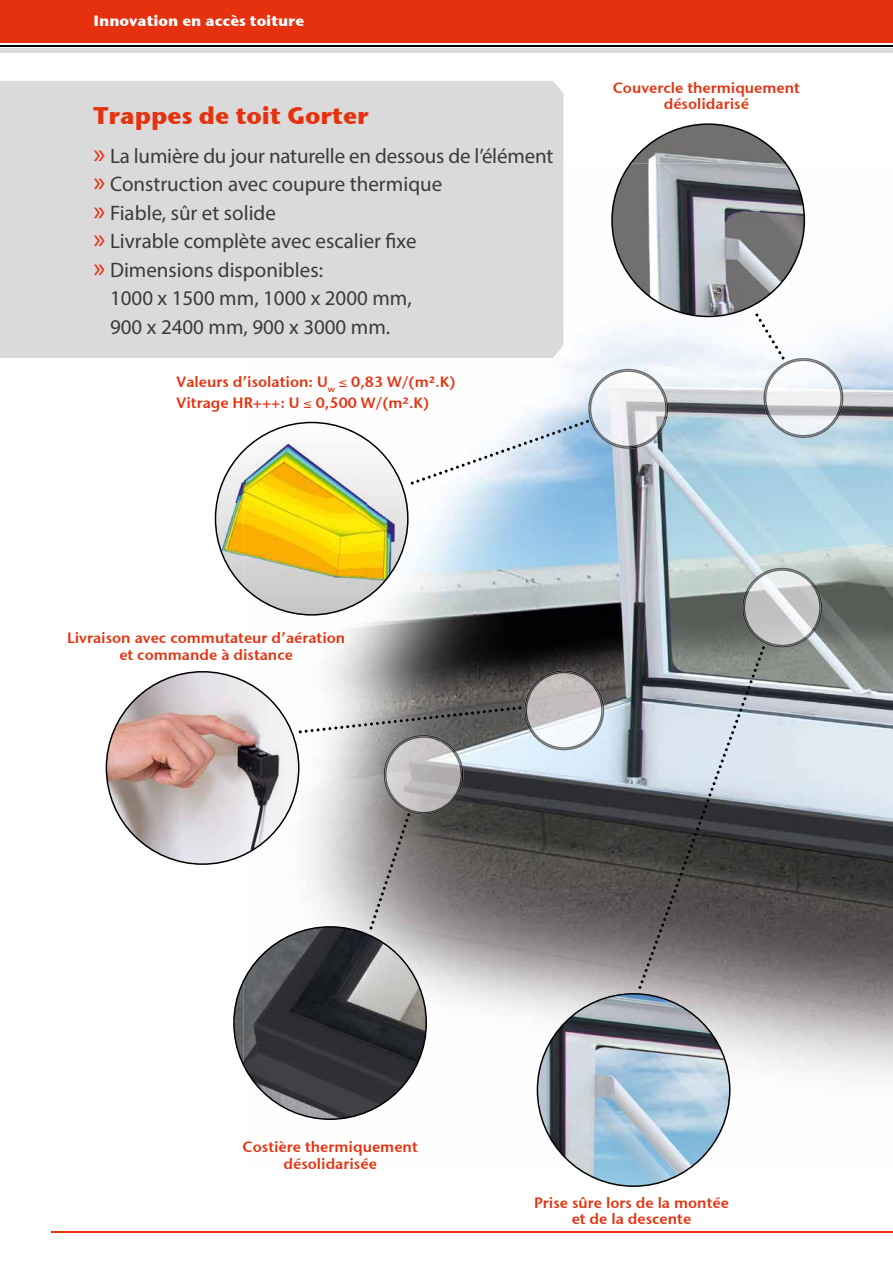
<style>
.page{position:relative;width:893px;height:1263px;background:#fff}
.page>*{position:absolute;margin:0;border:0;box-sizing:border-box;transform-origin:0 0}
.t1{font:700 24px "Stone Sans ITC";color:#e6310e}
.t2{font:21px "Myriad Pro";color:#3b3b3a}
.t3{font:15px/16.5px "Stone Sans Sem ITCTT Semi";color:#e6310e;text-align:center}
.t4{font:700 15px "Stone Sans ITC";color:#fff}
.s1{font-size:28.5px;color:#e6310e}
</style>
<div class="page">
<div style="left:0;top:0;width:893px;height:43px;background:#e6310e"></div>
<hr style="left:0;top:45px;width:893px;height:1px;background:#000">
<img style="left:331px;top:163px;width:562px;height:934px">
<div style="left:0;top:48px;width:893px;height:5px;background:#dadada"></div>
<img style="left:524px;top:670px;width:13px;height:80px">
<img style="left:526px;top:672px;width:11px;height:77px">
<img style="left:588px;top:369px;width:80px;height:80px">
<img style="left:590px;top:370px;width:77px;height:77px">
<img style="left:763px;top:358px;width:80px;height:80px">
<img style="left:765px;top:359px;width:77px;height:77px">
<img style="left:742px;top:568px;width:80px;height:80px">
<img style="left:744px;top:569px;width:77px;height:77px">
<div style="left:0;top:81px;width:563px;height:277px;background:#dadada"></div>
<hr style="left:51px;top:1231px;width:842px;height:2px;background:#e6310e">
<svg style="left:611px;top:123px;width:194px;height:236px"></svg>
<svg style="left:106px;top:671px;width:415px;height:449px"></svg>
<svg style="left:537px;top:646px;width:228px;height:541px;background:#90959b"></svg>
<svg style="left:215px;top:420px;width:374px;height:196px"></svg>
<svg style="left:386px;top:233px;width:9px;height:15px"></svg>
<p class="t4" style="left:94px;top:8px;width:212px">Innovation en accès toiture</p>
<h1 class="t1" style="left:94px;top:95px;width:277px">Trappes de toit Gorter</h1>
<h2 class="t2" style="left:94px;top:143px;width:461px"><span class="s1">»</span> La lumière du jour naturelle en dessous de l’élément</h2>
<h2 class="t2" style="left:94px;top:171px;width:350px"><span class="s1">»</span> Construction avec coupure thermique</h2>
<h2 class="t2" style="left:94px;top:200px;width:184px"><span class="s1">»</span> Fiable, sûr et solide</h2>
<h2 class="t2" style="left:94px;top:228px;width:324px"><span class="s1">»</span> Livrable complète avec escalier xe</h2>
<h2 class="t2" style="left:94px;top:257px;width:231px"><span class="s1">»</span> Dimensions disponibles:</h2>
<h2 class="t2" style="left:110px;top:285px;width:303px">1000 x 1500 mm, 1000 x 2000 mm,</h2>
<h2 class="t2" style="left:110px;top:314px;width:282px">900 x 2400 mm, 900 x 3000 mm.</h2>
<p class="t3" style="left:177px;top:370px;width:280px;line-height:21px;text-align:left">Valeurs d’isolation: U<sub>w</sub> ≤ 0,83 W/(m².K)<br>Vitrage HR+++: U ≤ 0,500 W/(m².K)</p>
<p class="t3" style="left:613px;top:78px;width:189px">Couvercle thermiquement désolidarisé</p>
<p class="t3" style="left:67px;top:628px;width:280px">Livraison avec commutateur d’aération et commande à distance</p>
<p class="t3" style="left:243px;top:1138px;width:177px">Costière thermiquement désolidarisée</p>
<p class="t3" style="left:534px;top:1193px;width:196px">Prise sûre lors de la montée et de la descente</p>
</div>
